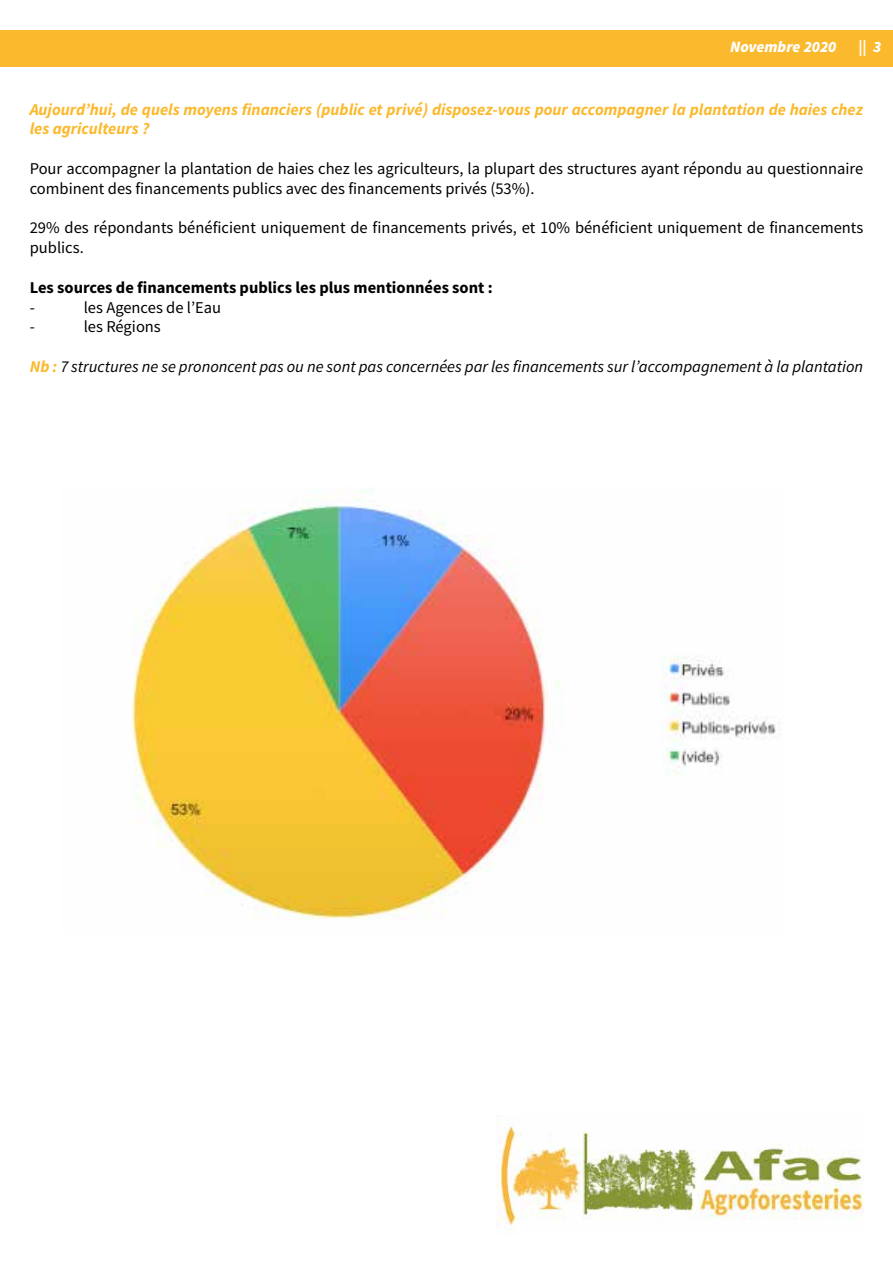
<style>
.page{position:relative;width:893px;height:1263px;background:#fff}
.page>*{position:absolute;margin:0;border:0;box-sizing:border-box;transform-origin:0 0}
.t1{font:16.5px/19.8px "Source Sans Pro";color:#000}
.t2{font:italic 700 16.5px/19.8px "Source Sans Pro";color:#fbb92d}
.t3{font:italic 16.5px "Source Sans Pro";color:#000}
.t4{font:700 16.5px "Source Sans Pro";color:#000}
.t5{font:italic 900 15.75px "Source Sans Pro";color:#fff}
.s1{font-weight:700;color:#fbb92d}
</style>
<div class="page">
<div style="left:0;top:31px;width:893px;height:36px;background:#fbb92d"></div>
<img style="left:496px;top:1115px;width:367px;height:118px">
<img style="left:131px;top:488px;width:649px;height:432px">
<p class="t5" style="left:730px;top:36px;width:108px">Novembre 2020</p>
<p class="t5" style="left:858px;top:36px;width:24px">|| 3</p>
<p class="t2" style="left:30px;top:99px;width:835px">Aujourd’hui, de quels moyens financiers (public et privé) disposez-vous pour accompagner la plantation de haies chez les agriculteurs ?</p>
<p class="t1" style="left:30px;top:159px;width:835px">Pour accompagner la plantation de haies chez les agriculteurs, la plupart des structures ayant répondu au questionnaire combinent des financements publics avec des financements privés (53%).</p>
<p class="t1" style="left:30px;top:218px;width:835px">29% des répondants bénéficient uniquement de financements privés, et 10% bénéficient uniquement de financements publics.</p>
<p class="t4" style="left:30px;top:276px;width:464px">Les sources de financements publics les plus mentionnées sont :</p>
<p class="t1" style="left:30px;top:297px;width:7px">-</p>
<p class="t1" style="left:84px;top:297px;width:139px">les Agences de l’Eau</p>
<p class="t1" style="left:30px;top:317px;width:7px">-</p>
<p class="t1" style="left:84px;top:317px;width:79px">les Régions</p>
<p class="t3" style="left:30px;top:356px;width:835px"><span class="s1">Nb :</span> 7 structures ne se prononcent pas ou ne sont pas concernées par les financements sur l’accompagnement à la plantation</p>
</div>
